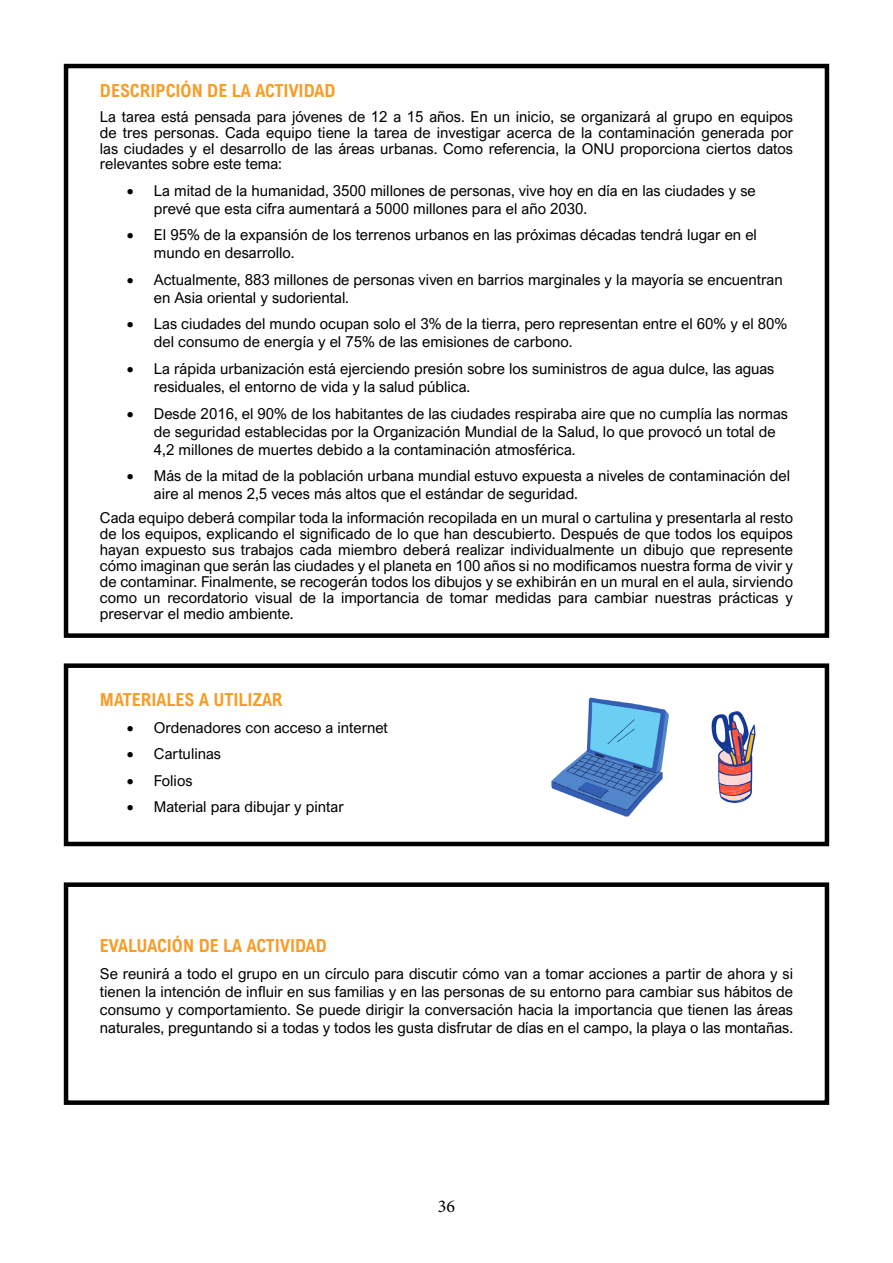
<style>
.page{position:relative;width:893px;height:1263px;background:#fff}
.page>*{position:absolute;margin:0;border:0;box-sizing:border-box;transform-origin:0 0}
.t1{font:700 18px "Arial Nova Cond";color:#f79c26}
.t2{font:18px "Minion Pro";color:#000}
.t3{font:15px/18px "Arial Nova";color:#000}
</style>
<div class="page">
<div style="left:64px;top:64px;width:765px;height:574px;border:4px solid #000"></div>
<div style="left:64px;top:882px;width:765px;height:223px;border:4px solid #000"></div>
<div style="left:64px;top:663px;width:765px;height:183px;border:4px solid #000"></div>
<img style="left:551px;top:697px;width:205px;height:120px">
<p class="t1" style="left:100px;top:80px;width:237px">DESCRIPCIÓN DE LA ACTIVIDAD</p>
<p class="t3" style="left:100px;top:109px;width:695px;line-height:15.9px;text-align:justify">La tarea está pensada para jóvenes de 12 a 15 años. En un inicio, se organizará al grupo en equipos de tres personas. Cada equipo tiene la tarea de investigar acerca de la contaminación generada por las ciudades y el desarrollo de las áreas urbanas. Como referencia, la ONU proporciona ciertos datos relevantes sobre este tema:</p>
<p class="t3" style="left:154px;top:182px;width:603px;text-indent:-27px">• La mitad de la humanidad, 3500 millones de personas, vive hoy en día en las ciudades y se prevé que esta cifra aumentará a 5000 millones para el año 2030.</p>
<p class="t3" style="left:154px;top:226px;width:604px;text-indent:-27px">• El 95% de la expansión de los terrenos urbanos en las próximas décadas tendrá lugar en el mundo en desarrollo.</p>
<p class="t3" style="left:154px;top:271px;width:630px;text-indent:-27px">• Actualmente, 883 millones de personas viven en barrios marginales y la mayoría se encuentran en Asia oriental y sudoriental.</p>
<p class="t3" style="left:154px;top:315px;width:635px;text-indent:-27px">• Las ciudades del mundo ocupan solo el 3% de la tierra, pero representan entre el 60% y el 80% del consumo de energía y el 75% de las emisiones de carbono.</p>
<p class="t3" style="left:154px;top:360px;width:622px;text-indent:-27px">• La rápida urbanización está ejerciendo presión sobre los suministros de agua dulce, las aguas residuales, el entorno de vida y la salud pública.</p>
<p class="t3" style="left:154px;top:404px;width:635px;text-indent:-27px">• Desde 2016, el 90% de los habitantes de las ciudades respiraba aire que no cumplía las normas de seguridad establecidas por la Organización Mundial de la Salud, lo que provocó un total de<br>4,2 millones de muertes debido a la contaminación atmosférica.</p>
<p class="t3" style="left:154px;top:467px;width:638px;text-indent:-27px">• Más de la mitad de la población urbana mundial estuvo expuesta a niveles de contaminación del aire al menos 2,5 veces más altos que el estándar de seguridad.</p>
<p class="t3" style="left:100px;top:510px;width:695px;line-height:15.9px;text-align:justify">Cada equipo deberá compilar toda la información recopilada en un mural o cartulina y presentarla al resto de los equipos, explicando el significado de lo que han descubierto. Después de que todos los equipos hayan expuesto sus trabajos cada miembro deberá realizar individualmente un dibujo que represente cómo imaginan que serán las ciudades y el planeta en 100 años si no modificamos nuestra forma de vivir y de contaminar. Finalmente, se recogerán todos los dibujos y se exhibirán en un mural en el aula, sirviendo como un recordatorio visual de la importancia de tomar medidas para cambiar nuestras prácticas y preservar el medio ambiente.</p>
<p class="t1" style="left:100px;top:688px;width:184px">MATERIALES A UTILIZAR</p>
<p class="t3" style="left:127px;top:718px;width:262px">• Ordenadores con acceso a internet</p>
<p class="t3" style="left:127px;top:745px;width:95px">• Cartulinas</p>
<p class="t3" style="left:127px;top:771px;width:67px">• Folios</p>
<p class="t3" style="left:127px;top:798px;width:218px">• Material para dibujar y pintar</p>
<p class="t1" style="left:100px;top:935px;width:228px">EVALUACIÓN DE LA ACTIVIDAD</p>
<p class="t3" style="left:100px;top:965px;width:695px;text-align:justify">Se reunirá a todo el grupo en un círculo para discutir cómo van a tomar acciones a partir de ahora y si tienen la intención de influir en sus familias y en las personas de su entorno para cambiar sus hábitos de consumo y comportamiento. Se puede dirigir la conversación hacia la importancia que tienen las áreas naturales, preguntando si a todas y todos les gusta disfrutar de días en el campo, la playa o las montañas.</p>
<p class="t2" style="left:438px;top:1194px;width:19px">36</p>
</div>
